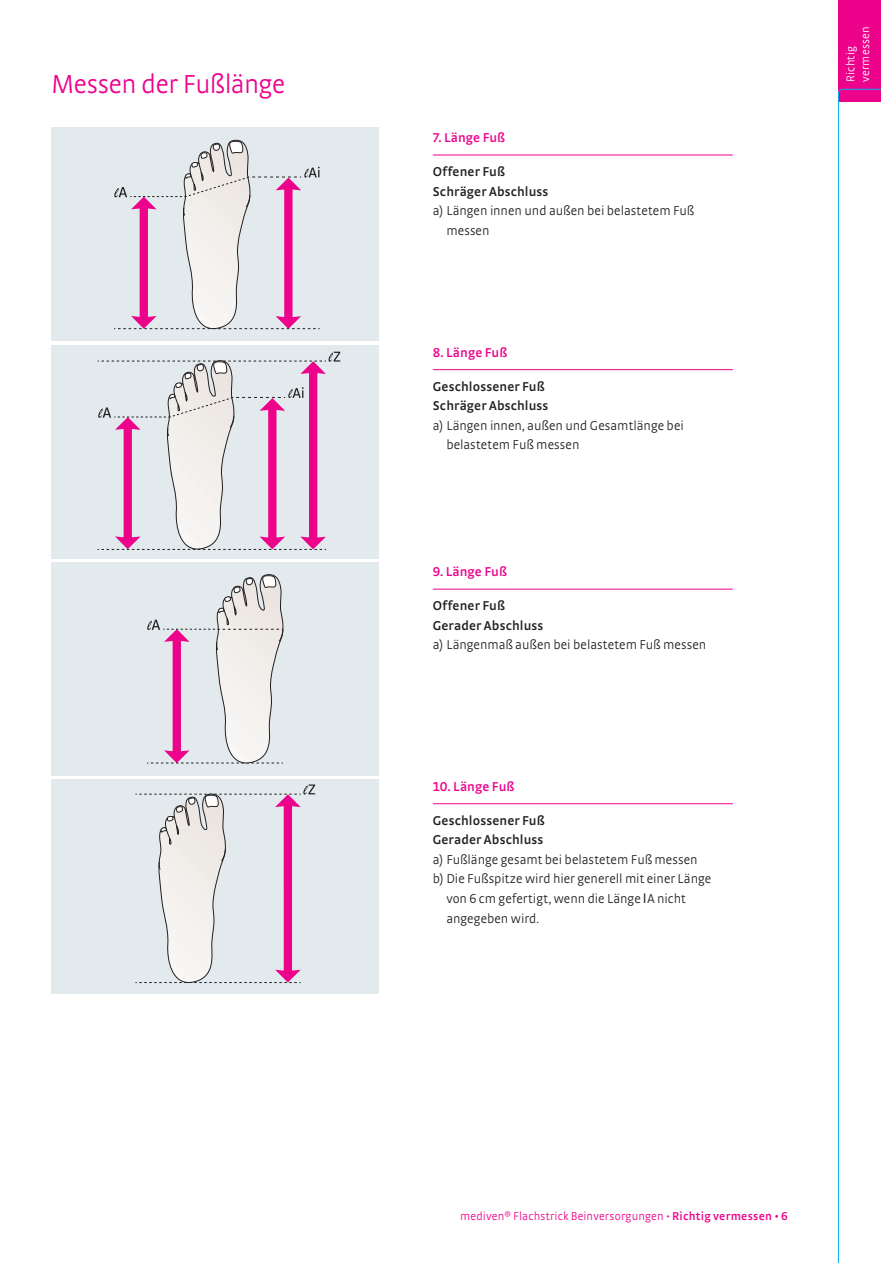
<style>
.page{position:relative;width:881px;height:1263px;background:#fff}
.page>*{position:absolute;margin:0;border:0;box-sizing:border-box;transform-origin:0 0}
.Inhalt_medi_Titel_A6_18_25_19_50_magenta{font:300 27.3px "medi Strada Pro";letter-spacing:-.015em;color:#ed028c}
.Katalog_Inhalt_medi_Fliesstext_9_00_10_0{font:300 13.5px/19.5px "medi Strada Pro";color:#231f20}
.Katalog_Inhalt_medi_Fliesstext_Zwischent{font:600 13.5px/19.5px "medi Strada Pro";letter-spacing:.005em;color:#231f20}
.Katalog_Inhalt_medi_Einleitungstext_9_00{font:600 13.5px "medi Strada Pro";letter-spacing:.005em;color:#ed028c}
.Pagina_01_medi_Pagina_R_8_00{font:300 12px "medi Strada Pro";letter-spacing:.01em;color:#ed028c}
.Inhalt_medi_Tabelle_8_00_9_75{font:300 12px/14.7px "medi Strada Pro";letter-spacing:.01em;color:#fff}
.s1{font-family:"Myriad Pro";font-weight:400}
.s2{font-weight:600}
</style>
<div class="page">
<div style="left:51px;top:128px;width:327px;height:213px;background:#e3eaee"></div>
<svg style="left:114px;top:140px;width:205px;height:190px"></svg>
<div style="left:51px;top:562px;width:327px;height:213px;background:#e3eaee"></div>
<svg style="left:147px;top:574px;width:136px;height:190px"></svg>
<div style="left:51px;top:345px;width:327px;height:213px;background:#e3eaee"></div>
<svg style="left:98px;top:352px;width:242px;height:198px"></svg>
<div style="left:51px;top:779px;width:327px;height:214px;background:#e3eaee"></div>
<svg style="left:135px;top:784px;width:180px;height:199px"></svg>
<hr style="left:432px;top:155px;width:300px;height:1px;background:#ed028c">
<hr style="left:432px;top:369px;width:300px;height:1px;background:#ed028c">
<hr style="left:432px;top:589px;width:300px;height:1px;background:#ed028c">
<hr style="left:432px;top:803px;width:300px;height:1px;background:#ed028c">
<div style="left:837px;top:0;width:43px;height:90px;background:#ed028c"></div>
<svg style="left:837px;top:89px;width:43px;height:1174px"></svg>
<p class="Inhalt_medi_Titel_A6_18_25_19_50_magenta" style="left:51px;top:68px;width:235px">Messen der Fußlänge</p>
<p class="Katalog_Inhalt_medi_Einleitungstext_9_00" style="left:432px;top:129px;width:74px">7. Länge Fuß</p>
<p class="Katalog_Inhalt_medi_Fliesstext_Zwischent" style="left:432px;top:162px;width:117px">Offener Fuß<br>Schräger Abschluss</p>
<p class="Katalog_Inhalt_medi_Fliesstext_9_00_10_0" style="left:446px;top:201px;width:249px;text-indent:-14px">a) Längen innen und außen bei belastetem Fuß messen</p>
<p class="Katalog_Inhalt_medi_Einleitungstext_9_00" style="left:432px;top:343px;width:76px">8. Länge Fuß</p>
<p class="Katalog_Inhalt_medi_Fliesstext_Zwischent" style="left:432px;top:376px;width:117px">Geschlossener Fuß<br>Schräger Abschluss</p>
<p class="Katalog_Inhalt_medi_Fliesstext_9_00_10_0" style="left:446px;top:415px;width:239px;text-indent:-14px">a) Längen innen, außen und Gesamtlänge bei belastetem Fuß messen</p>
<p class="Katalog_Inhalt_medi_Einleitungstext_9_00" style="left:432px;top:563px;width:76px">9. Länge Fuß</p>
<p class="Katalog_Inhalt_medi_Fliesstext_Zwischent" style="left:432px;top:596px;width:112px">Offener Fuß<br>Gerader Abschluss</p>
<p class="Katalog_Inhalt_medi_Fliesstext_9_00_10_0" style="left:432px;top:635px;width:275px">a) Längenmaß außen bei belastetem Fuß messen</p>
<p class="Katalog_Inhalt_medi_Einleitungstext_9_00" style="left:432px;top:778px;width:83px">10. Länge Fuß</p>
<p class="Katalog_Inhalt_medi_Fliesstext_Zwischent" style="left:432px;top:810px;width:113px">Geschlossener Fuß<br>Gerader Abschluss</p>
<p class="Katalog_Inhalt_medi_Fliesstext_9_00_10_0" style="left:432px;top:849px;width:266px">a) Fußlänge gesamt bei belastetem Fuß messen</p>
<p class="Katalog_Inhalt_medi_Fliesstext_9_00_10_0" style="left:446px;top:869px;width:266px;text-indent:-14px">b) Die Fußspitze wird hier generell mit einer Länge von 6 cm gefertigt, wenn die Länge <span class="s1">l</span>A nicht angegeben wird.</p>
<p class="Inhalt_medi_Tabelle_8_00_9_75" style="left:842px;top:82px;width:57px;rotate:-90deg">Richtig vermessen</p>
<p class="Pagina_01_medi_Pagina_R_8_00" style="left:460px;top:1209px;width:329px">mediven® Flachstrick Beinversorgungen • <span class="s2">Richtig vermessen • 6</span></p>
</div>
